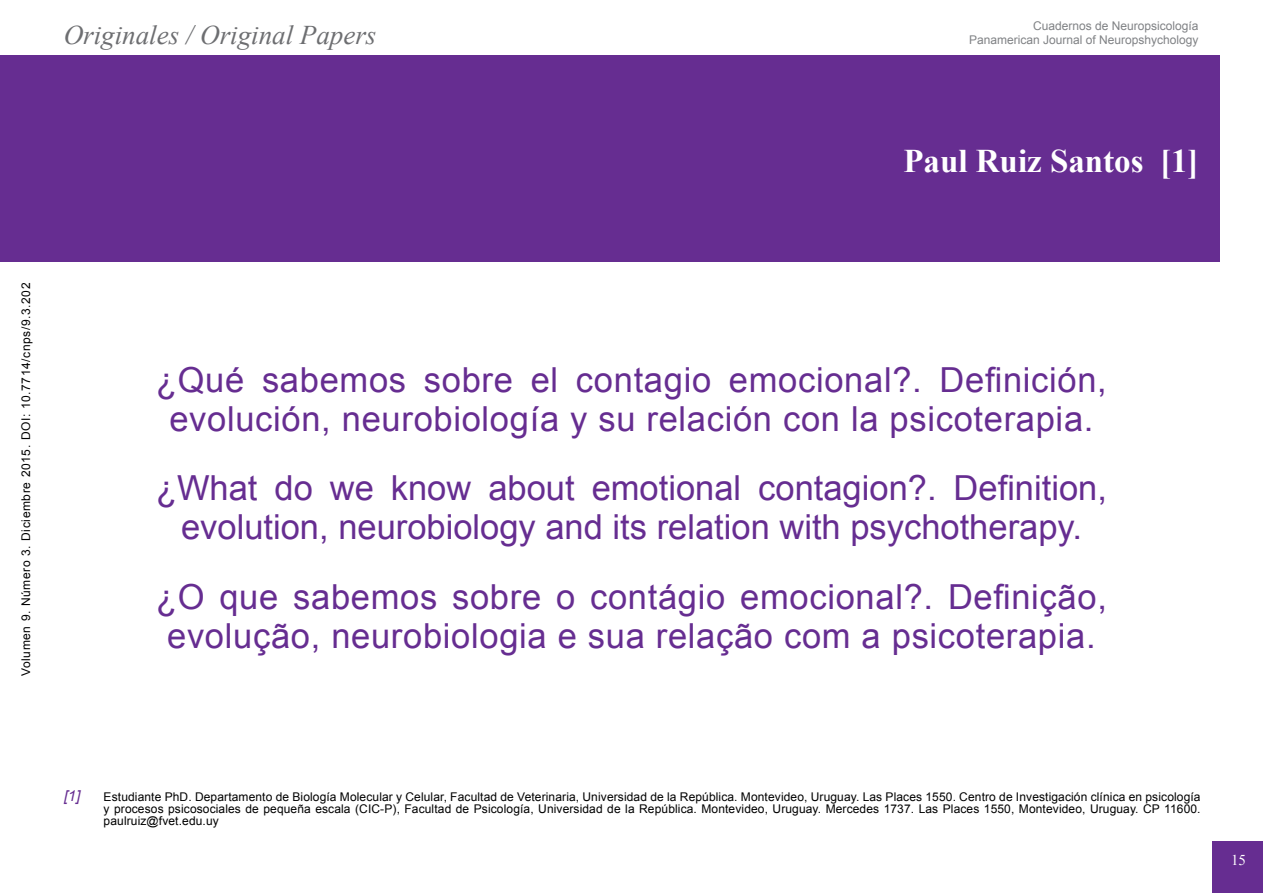
<style>
.page{position:relative;width:1263px;height:893px;background:#fff}
.page>*{position:absolute;margin:0;border:0;box-sizing:border-box;transform-origin:0 0}
.t1{font:34.5px/39px "Arial";letter-spacing:.02em;color:#662d91;text-align:center}
.t2{font:34.5px/39px "Arial";color:#662d91;text-align:center}
.t3{font:700 33px "Times New Roman";color:#fff}
.t4{font:italic 27px "Times New Roman";color:#6d6e71}
.t5{font:italic 15px "Arial";color:#662d91}
.t6{font:15px "Times New Roman";color:#fff}
.t7{font:12px/12px "Arial";letter-spacing:.01em;color:#000;text-align:justify}
.t8{font:12px "Arial";color:#808285}
.t9{font:12px "Arial";letter-spacing:.05em;color:#000}
</style>
<div class="page">
<div style="left:1212px;top:841px;width:51px;height:52px;background:#662d91"></div>
<div style="left:0;top:55px;width:1219px;height:206px;background:#662d91"></div>
<p class="t8" style="left:1033px;top:18px;width:167px">Cuadernos de Neuropsicología</p>
<h3 class="t4" style="left:64px;top:17px;width:314px">Originales / Original Papers</h3>
<p class="t8" style="left:969px;top:32px;width:231px">Panamerican Journal of Neuropshychology</p>
<h2 class="t3" style="left:903px;top:138px;width:297px">Paul Ruiz Santos [1]</h2>
<p class="t9" style="left:18px;top:676px;width:395px;rotate:-90deg">Volumen 9. Número 3. Diciembre 2015. DOI: 10.7714/cnps/9.3.202</p>
<h1 class="t1" style="left:156px;top:361px;width:952px">¿Qué sabemos sobre el contagio emocional?. Definición, evolución, neurobiología y su relación con la psicoterapia.</h1>
<h1 class="t2" style="left:156px;top:469px;width:952px">¿What do we know about emotional contagion?. Definition, evolution, neurobiology and its relation with psychotherapy.</h1>
<h1 class="t1" style="left:156px;top:577px;width:952px">¿O que sabemos sobre o contágio emocional?. Definição, evolução, neurobiologia e sua relação com a psicoterapia.</h1>
<p class="t5" style="left:64px;top:786px;width:18px">[1]</p>
<p class="t7" style="left:104px;top:791px;width:1098px">Estudiante PhD. Departamento de Biología Molecular y Celular, Facultad de Veterinaria, Universidad de la República. Montevideo, Uruguay. Las Places 1550. Centro de Investigación clínica en psicología y procesos psicosociales de pequeña escala (CIC-P), Facultad de Psicología, Universidad de la República. Montevideo, Uruguay. Mercedes 1737. Las Places 1550, Montevideo, Uruguay. CP 11600. paulruiz@fvet.edu.uy</p>
<p class="t6" style="left:1231px;top:850px;width:16px">15</p>
</div>
